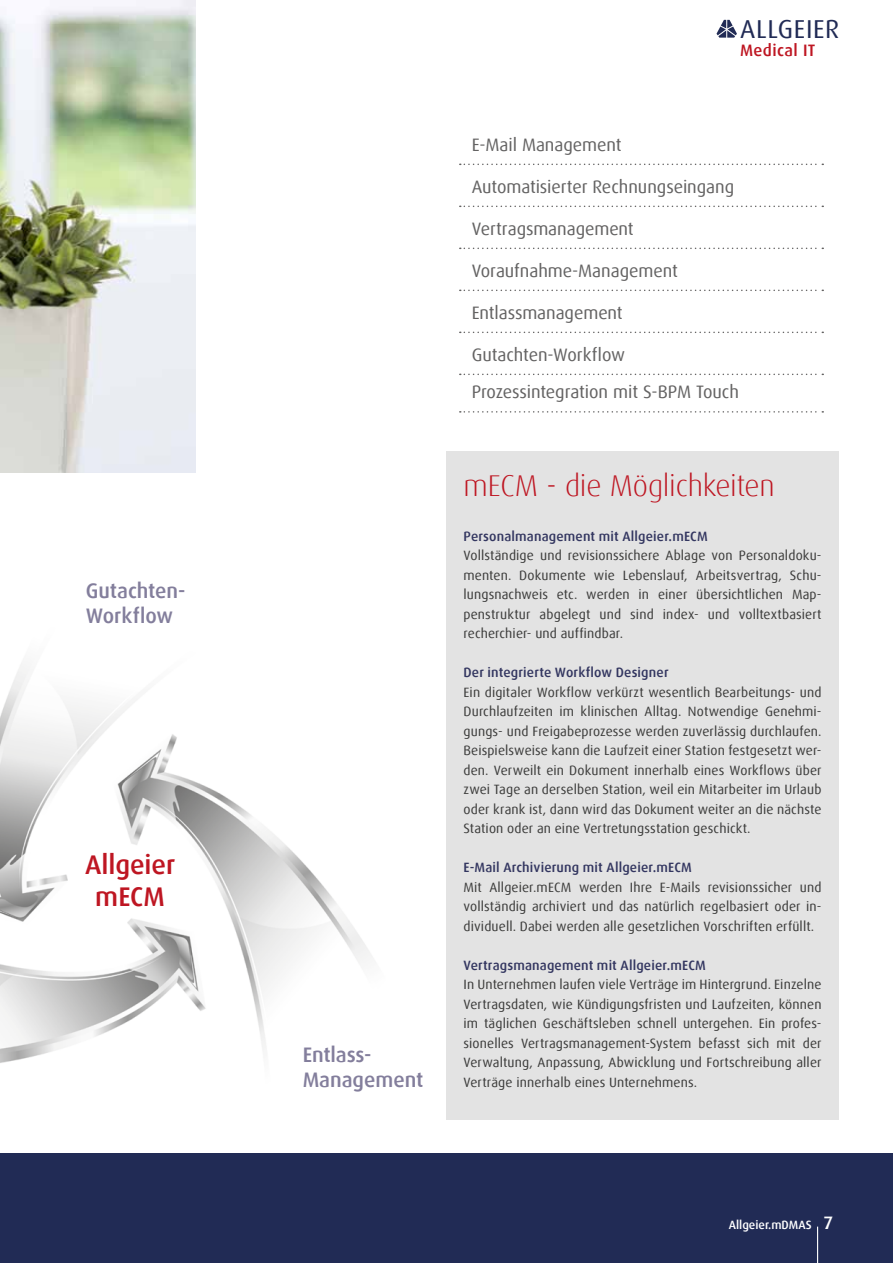
<style>
.page{position:relative;width:893px;height:1263px;background:#fff}
.page>*{position:absolute;margin:0;border:0;box-sizing:border-box;transform-origin:0 0}
.t1{font:300 30px "Dax Offc";letter-spacing:-.01em;color:#be1622}
.t2{font:500 27px/32.4px "Dax Offc";letter-spacing:-.005em;color:#be1622;text-align:center}
.t3{font:25.95px "Dax Offc";letter-spacing:.025em;color:#212b55}
.t4{font:500 21px/25.2px "Dax Offc";letter-spacing:-.005em;color:#837e9c}
.t5{font:18px/37.5px "Dax Offc";letter-spacing:-.005em;color:#646363}
.t6{font:500 16.5px "Dax Offc";letter-spacing:.025em;color:#be1622}
.t7{font:13.5px/19.5px "Dax Offc";letter-spacing:.01em;color:#3c3c3b;text-align:justify}
.t8{font:500 13.5px "Dax Offc";letter-spacing:.01em;color:#333660}
.t9{font:500 12px "Dax Offc";color:#fff}
.s1{font-size:18px}
</style>
<div class="page">
<div style="left:0;top:1154px;width:893px;height:109px;background:#212b55"></div>
<hr style="left:817px;top:1227px;width:1px;height:36px;background:#fff">
<img style="left:0;top:663px;width:372px;height:400px">
<div style="left:446px;top:452px;width:393px;height:668px;background:#e3e3e3"></div>
<img style="left:0;top:0;width:196px;height:472px">
<svg style="left:460px;top:164px;width:363px;height:1px"></svg>
<svg style="left:460px;top:206px;width:363px;height:1px"></svg>
<svg style="left:460px;top:248px;width:363px;height:1px"></svg>
<svg style="left:460px;top:290px;width:363px;height:1px"></svg>
<svg style="left:460px;top:332px;width:363px;height:1px"></svg>
<svg style="left:460px;top:374px;width:363px;height:1px"></svg>
<svg style="left:460px;top:411px;width:363px;height:2px"></svg>
<svg style="left:716px;top:20px;width:21px;height:18px"></svg>
<h3 class="t4" style="left:86px;top:578px;width:101px">Gutachten-<br>Workflow</h3>
<h2 class="t2" style="left:85px;top:849px;width:92px">Allgeier mECM</h2>
<h3 class="t4" style="left:303px;top:1042px;width:122px">Entlass-<br>Management</h3>
<h3 class="t3" style="left:740px;top:12px;width:101px">ALLGEIER</h3>
<p class="t6" style="left:740px;top:39px;width:77px">Medical IT</p>
<h3 class="t5" style="left:472px;top:126px;width:151px">E-Mail Management</h3>
<h3 class="t5" style="left:472px;top:168px;width:264px">Automatisierter Rechnungseingang</h3>
<h3 class="t5" style="left:472px;top:210px;width:163px">Vertragsmanagement</h3>
<h3 class="t5" style="left:472px;top:252px;width:207px">Voraufnahme-Management</h3>
<h3 class="t5" style="left:472px;top:294px;width:152px">Entlassmanagement</h3>
<h3 class="t5" style="left:472px;top:336px;width:269px">Gutachten-Workflow<br>Prozessintegration mit S-BPM Touch</h3>
<h1 class="t1" style="left:463px;top:467px;width:313px">mECM - die Möglichkeiten</h1>
<p class="t8" style="left:463px;top:527px;width:246px">Personalmanagement mit Allgeier.mECM</p>
<p class="t7" style="left:463px;top:546px;width:360px">Vollständige und revisionssichere Ablage von Personaldoku&shy;menten. Dokumente wie Lebenslauf, Arbeitsvertrag, Schu&shy;lungsnachweis etc. werden in einer übersichtlichen Map&shy;penstruktur abgelegt und sind index- und volltextbasiert recherchier- und auffindbar.</p>
<p class="t8" style="left:463px;top:664px;width:207px">Der integrierte Workflow Designer</p>
<p class="t7" style="left:463px;top:682px;width:360px">Ein digitaler Workflow verkürzt wesentlich Bearbeitungs- und Durchlaufzeiten im klinischen Alltag. Notwendige Genehmi&shy;gungs- und Freigabeprozesse werden zuverlässig durchlaufen.<br>Beispielsweise kann die Laufzeit einer Station festgesetzt wer&shy;den. Verweilt ein Dokument innerhalb eines Workflows über zwei Tage an derselben Station, weil ein Mitarbeiter im Urlaub oder krank ist, dann wird das Dokument weiter an die nächste Station oder an eine Vertretungsstation geschickt.</p>
<p class="t8" style="left:463px;top:859px;width:230px">E-Mail Archivierung mit Allgeier.mECM</p>
<p class="t7" style="left:463px;top:877px;width:360px">Mit Allgeier.mECM werden Ihre E-Mails revisionssicher und vollständig archiviert und das natürlich regelbasiert oder in&shy;dividuell. Dabei werden alle gesetzlichen Vorschriften erfüllt.</p>
<p class="t8" style="left:463px;top:956px;width:244px">Vertragsmanagement mit Allgeier.mECM</p>
<p class="t7" style="left:463px;top:975px;width:360px">In Unternehmen laufen viele Verträge im Hintergrund. Einzelne Vertragsdaten, wie Kündigungsfristen und Laufzeiten, können im täglichen Geschäftsleben schnell untergehen. Ein profes&shy;sionelles Vertragsmanagement-System befasst sich mit der Verwaltung, Anpassung, Abwicklung und Fortschreibung aller Verträge innerhalb eines Unternehmens.</p>
<p class="t9" style="left:729px;top:1217px;width:106px">Allgeier.mDMAS <span class="s1">7</span></p>
</div>
